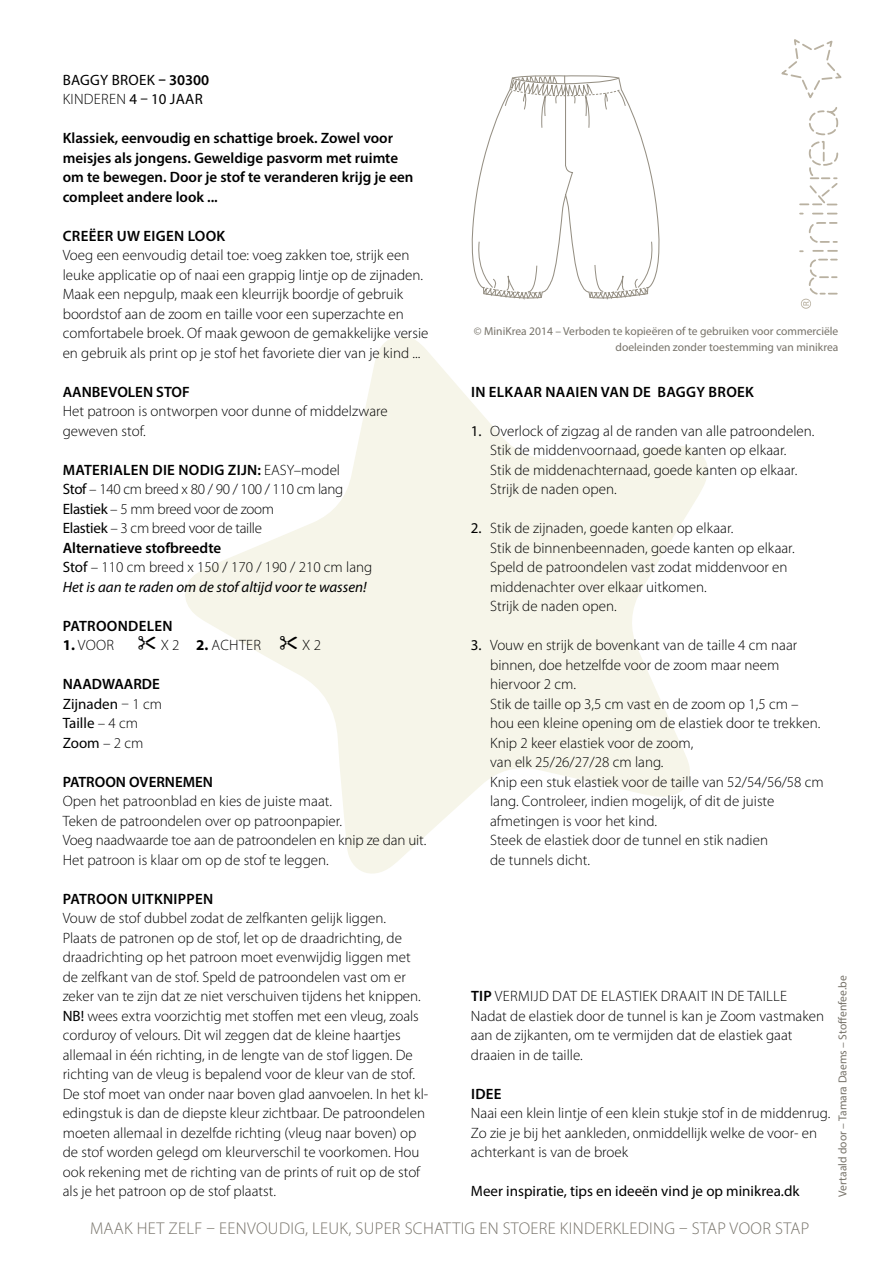
<style>
.page{position:relative;width:893px;height:1263px;background:#fff}
.page>*{position:absolute;margin:0;border:0;box-sizing:border-box;transform-origin:0 0}
.t1{font:300 17.1px "Myriad Pro";letter-spacing:.02em;color:#77736a}
.t2{font:300 15px/19.5px "Myriad Pro";color:#000}
.t3{font:300 15px/19.5px "Myriad Pro";letter-spacing:-.02em;color:#000}
.t4{font:600 15px/19.5px "Myriad Pro";color:#000}
.t5{font:15px/19.5px "Myriad Pro";color:#000}
.t6{font:600 15px "Myriad Pro";letter-spacing:.02em;color:#000}
.t7{font:15px/19.5px "Myriad Pro";letter-spacing:.02em;color:#000}
.t8{font:11.55px/15.8px "Myriad Pro";color:#77736a;text-align:right}
.s1{font-weight:600}
.s2{font-weight:300}
.s3{font-weight:400}
.s4{font-weight:400;font-style:italic}
.s5{font-weight:700}
</style>
<div class="page">
<svg style="left:185px;top:336px;width:523px;height:538px;fill:#f6f5e9"></svg>
<svg style="left:813px;top:213px;width:24px;height:1px"></svg>
<svg style="left:799px;top:222px;width:39px;height:87px"></svg>
<svg style="left:781px;top:39px;width:60px;height:167px"></svg>
<svg style="left:472px;top:75px;width:188px;height:225px"></svg>
<svg style="left:280px;top:636px;width:17px;height:14px"></svg>
<p class="t7" style="left:63px;top:70px;width:148px">BAGGY BROEK <span class="s1">– 30300<br></span><span class="s2">KINDEREN</span> 4 – 10 JAAR</p>
<p class="t4" style="left:63px;top:128px;width:352px">Klassiek, eenvoudig en schattige broek. Zowel voor meisjes als jongens. Geweldige pasvorm met ruimte om te bewegen. Door je stof te veranderen krijg je een compleet andere look ...</p>
<p class="t6" style="left:63px;top:226px;width:164px">CREËER UW EIGEN LOOK</p>
<p class="t2" style="left:63px;top:245px;width:367px">Voeg een eenvoudig detail toe: voeg zakken toe, strijk een leuke applicatie op of naai een grappig lintje op de zijnaden.<br>Maak een nepgulp, maak een kleurrijk boordje of gebruik boordstof aan de zoom en taille voor een superzachte en comfortabele broek. Of maak gewoon de gemakkelijke versie en gebruik als print op je stof het favoriete dier van je kind ...</p>
<p class="t4" style="left:63px;top:381px;width:129px">AANBEVOLEN STOF</p>
<p class="t2" style="left:63px;top:401px;width:327px">Het patroon is ontworpen voor dunne of middelzware geweven stof.</p>
<p class="t3" style="left:63px;top:460px;width:311px"><span class="s1">MATERIALEN DIE NODIG ZIJN:</span> EASY–model<br><span class="s3">Stof</span> – 140 cm breed x 80 / 90 / 100 / 110 cm lang <span class="s3">Elastiek</span> – 5 mm breed voor de zoom<br><span class="s3">Elastiek</span> – 3 cm breed voor de taille<br><span class="s1">Alternatieve stofbreedte<br></span><span class="s3">Stof</span> – 110 cm breed x 150 / 170 / 190 / 210 cm lang <span class="s4">Het is aan te raden om de stof altijd voor te wassen!</span></p>
<p class="t6" style="left:63px;top:616px;width:111px">PATROONDELEN</p>
<p class="t2" style="left:63px;top:635px;width:53px"><span class="s5">1.</span> VOOR</p>
<p class="t2" style="left:161px;top:635px;width:102px">X 2 <span class="s5">2.</span> ACHTER</p>
<p class="t2" style="left:302px;top:635px;width:20px">X 2</p>
<p class="t5" style="left:63px;top:674px;width:101px"><span class="s1">NAADWAARDE<br></span>Zijnaden <span class="s2">– 1 cm<br></span>Taille <span class="s2">– 4 cm<br></span>Zoom <span class="s2">– 2 cm</span></p>
<p class="t4" style="left:63px;top:771px;width:152px">PATROON OVERNEMEN</p>
<p class="t2" style="left:63px;top:791px;width:365px">Open het patroonblad en kies de juiste maat.<br>Teken de patroondelen over op patroonpapier.<br>Voeg naadwaarde toe aan de patroondelen en knip ze dan uit.<br>Het patroon is klaar om op de stof te leggen.</p>
<p class="t6" style="left:63px;top:889px;width:152px">PATROON UITKNIPPEN</p>
<p class="t2" style="left:63px;top:908px;width:367px">Vouw de stof dubbel zodat de zelfkanten gelijk liggen.<br>Plaats de patronen op de stof, let op de draadrichting, de draadrichting op het patroon moet evenwijdig liggen met de zelfkant van de stof. Speld de patroondelen vast om er zeker van te zijn dat ze niet verschuiven tijdens het knippen.<br><span class="s3">NB!</span> wees extra voorzichtig met stoffen met een vleug, zoals corduroy of velours. Dit wil zeggen dat de kleine haartjes allemaal in één richting, in de lengte van de stof liggen. De richting van de vleug is bepalend voor de kleur van de stof.<br>De stof moet van onder naar boven glad aanvoelen. In het kl&shy;edingstuk is dan de diepste kleur zichtbaar. De patroondelen moeten allemaal in dezelfde richting (vleug naar boven) op de stof worden gelegd om kleurverschil te voorkomen. Hou ook rekening met de richting van de prints of ruit op de stof als je het patroon op de stof plaatst.</p>
<p class="t8" style="left:474px;top:323px;width:366px">© MiniKrea 2014 – Verboden te kopieëren of te gebruiken voor commerciële doeleinden zonder toestemming van minikrea</p>
<p class="t6" style="left:471px;top:382px;width:284px">IN ELKAAR NAAIEN VAN DE BAGGY BROEK</p>
<p class="t2" style="left:490px;top:421px;width:326px;text-indent:-19px"><span class="s3">1.</span> Overlock of zigzag al de randen van alle patroondelen.<br>Stik de middenvoornaad, goede kanten op elkaar.<br>Stik de middenachternaad, goede kanten op elkaar.<br>Strijk de naden open.</p>
<p class="t2" style="left:490px;top:518px;width:306px;text-indent:-19px"><span class="s3">2.</span> Stik de zijnaden, goede kanten op elkaar.<br>Stik de binnenbeennaden, goede kanten op elkaar.<br>Speld de patroondelen vast zodat middenvoor en middenachter over elkaar uitkomen.<br>Strijk de naden open.</p>
<p class="t2" style="left:490px;top:635px;width:335px;text-indent:-19px"><span class="s3">3.</span> Vouw en strijk de bovenkant van de taille 4 cm naar binnen, doe hetzelfde voor de zoom maar neem hiervoor 2 cm.<br>Stik de taille op 3,5 cm vast en de zoom op 1,5 cm – hou een kleine opening om de elastiek door te trekken.<br>Knip 2 keer elastiek voor de zoom,<br>van elk 25/26/27/28 cm lang.<br>Knip een stuk elastiek voor de taille van 52/54/56/58 cm lang. Controleer, indien mogelijk, of dit de juiste afmetingen is voor het kind.<br>Steek de elastiek door de tunnel en stik nadien<br>de tunnels dicht.</p>
<p class="t8" style="left:834px;top:1197px;width:223px;rotate:-90deg">Vertaald door – Tamara Daems – Stoffenfee.be</p>
<p class="t2" style="left:471px;top:986px;width:355px"><span class="s1">TIP</span> VERMIJD DAT DE ELASTIEK DRAAIT IN DE TAILLE Nadat de elastiek door de tunnel is kan je Zoom vastmaken aan de zijkanten, om te vermijden dat de elastiek gaat draaien in de taille.</p>
<p class="t4" style="left:471px;top:1083px;width:32px">IDEE</p>
<p class="t2" style="left:471px;top:1103px;width:361px">Naai een klein lintje of een klein stukje stof in de middenrug.<br>Zo zie je bij het aankleden, onmiddellijk welke de voor- en achterkant is van de broek</p>
<p class="t5" style="left:471px;top:1181px;width:330px">Meer inspiratie, tips en ideeën vind je op minikrea.dk</p>
<p class="t1" style="left:90px;top:1218px;width:721px">MAAK HET ZELF – EENVOUDIG, LEUK, SUPER SCHATTIG EN STOERE KINDERKLEDING – STAP VOOR STAP</p>
</div>
